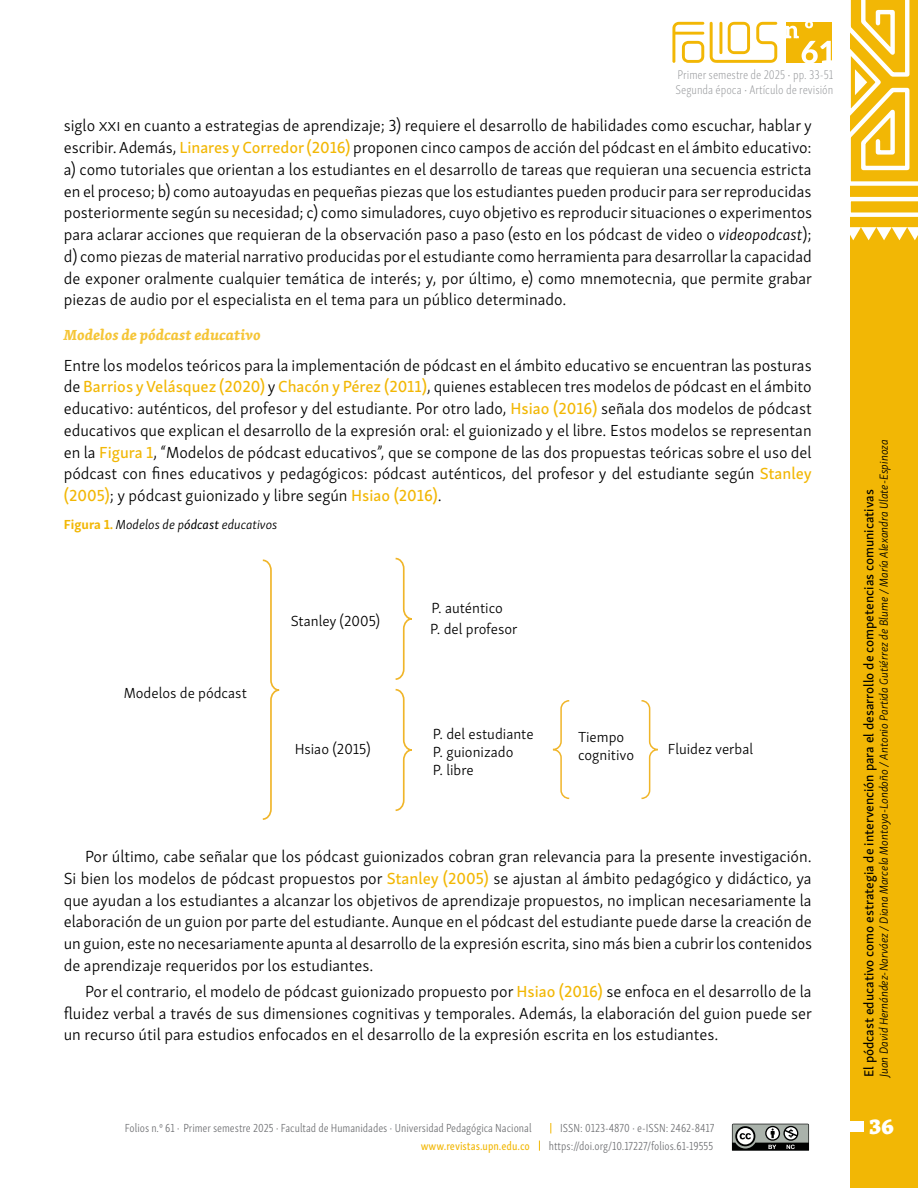
<style>
.page{position:relative;width:918px;height:1188px;background:#fff}
.page>*{position:absolute;margin:0;border:0;box-sizing:border-box;transform-origin:0 0}
.t1{font:800 22.5px "Skolar Latin";color:#fff}
.Parrafo_sangria{font:300 16.5px/21.8px "Skolar Sans PE";color:#000;text-align:justify}
.Parrafo_inicial{font:300 16.5px/21.8px "Skolar Sans PE";color:#000;text-align:justify}
.t2{font:300 15px/18px "Skolar Sans PE";color:#000}
.Subtitulo_3{font:italic 700 15px "Skolar Latin";color:#f5c537}
.t3{font:13.5px "Skolar Sans PE Me";color:#000}
.Titulo_de_tabla_grafica{font:italic 300 13.5px "Skolar Sans PE";color:#000}
.t4{font:12.9px/15.5px "Skolar Sans Latn Cp El";color:#939598}
.t5{font:300 12px "Skolar Sans Latn Cp";color:#6d6e71}
.t6{font:italic 300 12px "Skolar Sans PE";color:#000}
.t7{font:12px "Skolar Sans Latn Cp Me";color:#f2b705}
.s1{font-family:"Skolar Sans PE Me";font-weight:400;color:#f2b705}
.s2{font-style:italic}
.s3{font-weight:700;font-style:normal;color:#f2b705}
.s4{font-weight:400}
</style>
<div class="page">
<div style="left:850px;top:0;width:68px;height:1188px;background:#f2b705"></div>
<svg style="left:850px;top:0;width:68px;height:241px"></svg>
<svg style="left:672px;top:22px;width:32px;height:41px"></svg>
<svg style="left:710px;top:22px;width:67px;height:41px"></svg>
<svg style="left:732px;top:1124px;width:77px;height:27px;background:#737774"></svg>
<div style="left:849px;top:1121px;width:14px;height:11px;background:#fff"></div>
<svg style="left:786px;top:22px;width:46px;height:41px"></svg>
<svg style="left:552px;top:700px;width:106px;height:100px"></svg>
<svg style="left:395px;top:688px;width:17px;height:123px"></svg>
<svg style="left:395px;top:558px;width:17px;height:122px"></svg>
<svg style="left:262px;top:559px;width:18px;height:261px"></svg>
<p class="t4" style="left:676px;top:66px;width:159px">Primer semestre de 2025 ▪ pp. 33-51<br>Segunda época ▪ Artículo de revisión</p>
<p class="Parrafo_sangria" style="left:64px;top:114px;width:750px">siglo xxi en cuanto a estrategias de aprendizaje; 3) requiere el desarrollo de habilidades como escuchar, hablar y escribir. Además, <span class="s1">Linares y Corredor (2016)</span> proponen cinco campos de acción del pódcast en el ámbito educativo: a) como tutoriales que orientan a los estudiantes en el desarrollo de tareas que requieran una secuencia estricta en el proceso; b) como autoayudas en pequeñas piezas que los estudiantes pueden producir para ser reproducidas posteriormente según su necesidad; c) como simuladores, cuyo objetivo es reproducir situaciones o experimentos para aclarar acciones que requieran de la observación paso a paso (esto en los pódcast de video o <span class="s2">videopodcast</span>); d) como piezas de material narrativo producidas por el estudiante como herramienta para desarrollar la capacidad de exponer oralmente cualquier temática de interés; y, por último, e) como mnemotecnia, que permite grabar piezas de audio por el especialista en el tema para un público determinado.</p>
<p class="Subtitulo_3" style="left:64px;top:323px;width:198px">Modelos de pódcast educativo</p>
<p class="Parrafo_inicial" style="left:64px;top:353px;width:750px">Entre los modelos teóricos para la implementación de pódcast en el ámbito educativo se encuentran las posturas de <span class="s1">Barrios y Velásquez (2020)</span> y <span class="s1">Chacón y Pérez (2011)</span>, quienes establecen tres modelos de pódcast en el ámbito educativo: auténticos, del profesor y del estudiante. Por otro lado, <span class="s1">Hsiao (2016)</span> señala dos modelos de pódcast educativos que explican el desarrollo de la expresión oral: el guionizado y el libre. Estos modelos se representan en la <span class="s1">Figura 1</span>, “Modelos de pódcast educativos”, que se compone de las dos propuestas teóricas sobre el uso del pódcast con fines educativos y pedagógicos: pódcast auténticos, del profesor y del estudiante según <span class="s1">Stanley (2005)</span>; y pódcast guionizado y libre según <span class="s1">Hsiao (2016)</span>.</p>
<p class="Titulo_de_tabla_grafica" style="left:64px;top:514px;width:215px"><span class="s3">Figura 1.</span> Modelos de p<span class="s4">ódcast</span> educativos</p>
<p class="t2" style="left:124px;top:683px;width:125px">Modelos de pódcast</p>
<p class="t2" style="left:291px;top:611px;width:91px">Stanley (2005)</p>
<p class="t2" style="left:430px;top:596px;width:89px;line-height:21.3px">P. auténtico<br>P. del profesor</p>
<p class="t2" style="left:433px;top:723px;width:102px">P. del estudiante<br>P. guionizado<br>P. libre</p>
<p class="t2" style="left:578px;top:727px;width:58px">Tiempo cognitivo</p>
<p class="t2" style="left:295px;top:739px;width:78px">Hsiao (2015)</p>
<p class="t2" style="left:668px;top:739px;width:87px">Fluidez verbal</p>
<p class="Parrafo_sangria" style="left:64px;top:844px;width:750px;text-indent:21px">Por último, cabe señalar que los pódcast guionizados cobran gran relevancia para la presente investigación.<br>Si bien los modelos de pódcast propuestos por <span class="s1">Stanley (2005)</span> se ajustan al ámbito pedagógico y didáctico, ya que ayudan a los estudiantes a alcanzar los objetivos de aprendizaje propuestos, no implican necesariamente la elaboración de un guion por parte del estudiante. Aunque en el pódcast del estudiante puede darse la creación de un guion, este no necesariamente apunta al desarrollo de la expresión escrita, sino más bien a cubrir los contenidos de aprendizaje requeridos por los estudiantes.</p>
<p class="Parrafo_sangria" style="left:64px;top:979px;width:750px;text-indent:21px">Por el contrario, el modelo de pódcast guionizado propuesto por <span class="s1">Hsiao (2016)</span> se enfoca en el desarrollo de la fluidez verbal a través de sus dimensiones cognitivas y temporales. Además, la elaboración del guion puede ser un recurso útil para estudios enfocados en el desarrollo de la expresión escrita en los estudiantes.</p>
<p class="t6" style="left:875px;top:1077px;width:639px;rotate:-90deg">Juan David Hernández-Narváez / Diana Marcela Montoya-Londoño / Antonio Partida Gutiérrez de Blume / María Alexandra Ulate-Espinoza</p>
<p class="t3" style="left:858px;top:1077px;width:589px;rotate:-90deg">El pódcast educativo como estrategia de intervención para el desarrollo de competencias comunicativas</p>
<p class="t5" style="left:125px;top:1119px;width:408px">Folios n.º 61 ▪ Primer semestre 2025 ▪ Facultad de Humanidades ▪ Universidad Pedagógica Nacional</p>
<p class="t5" style="left:560px;top:1119px;width:156px">ISSN: 0123-4870 ▪ e-ISSN: 2462-8417</p>
<h1 class="t1" style="left:869px;top:1107px;width:26px">36</h1>
<p class="t7" style="left:421px;top:1136px;width:111px">www.revistas.upn.edu.co</p>
<p class="t5" style="left:549px;top:1137px;width:166px">https://doi.org/10.17227/folios.61-19555</p>
</div>
